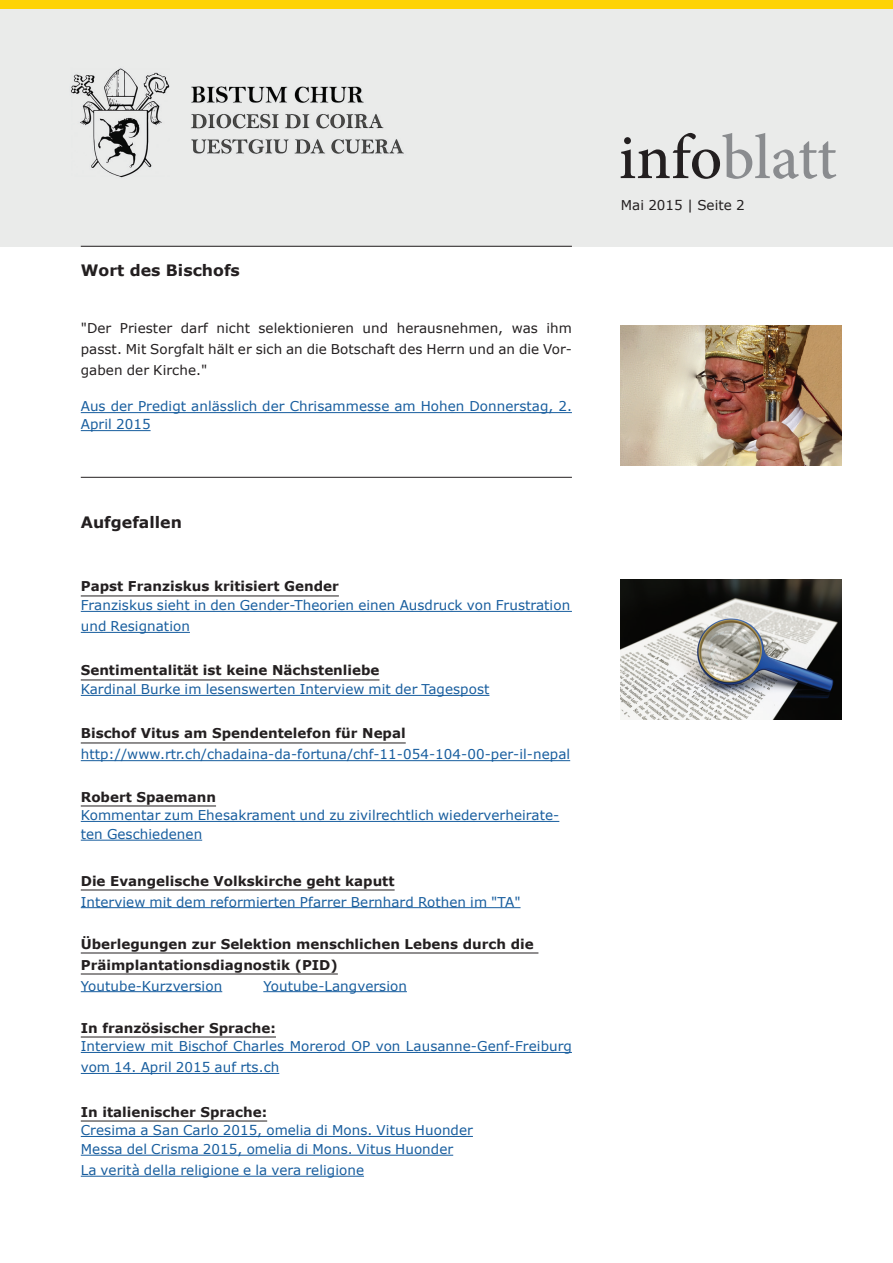
<style>
.page{position:relative;width:893px;height:1263px;background:#fff}
.page>*{position:absolute;margin:0;border:0;box-sizing:border-box;transform-origin:0 0}
.t1{font:500 63.6px "Minion Pro";letter-spacing:-.005em;color:#8a8c8f}
.t2{font:700 15.75px "Verdana";color:#231f20}
.t3{font:13.5px/21px "Verdana";letter-spacing:.005em;color:#175d9e}
.t4{font:700 13.5px/21px "Verdana";color:#231f20}
.t5{font:13.5px/21px "Verdana";letter-spacing:.005em;color:#231f20;text-align:justify}
.s1{color:#231f20}
</style>
<div class="page">
<div style="left:0;top:9px;width:893px;height:238px;background:#eaebea"></div>
<hr style="left:81px;top:246px;width:491px;height:1px;background:#231f20">
<hr style="left:81px;top:412px;width:491px;height:1px;background:#175d9e">
<hr style="left:81px;top:430px;width:70px;height:1px;background:#175d9e">
<hr style="left:81px;top:477px;width:491px;height:1px;background:#231f20">
<hr style="left:81px;top:596px;width:258px;height:1px;background:#231f20">
<hr style="left:81px;top:611px;width:491px;height:1px;background:#175d9e">
<hr style="left:81px;top:632px;width:109px;height:1px;background:#175d9e">
<hr style="left:81px;top:680px;width:298px;height:1px;background:#231f20">
<hr style="left:81px;top:695px;width:408px;height:1px;background:#175d9e">
<hr style="left:81px;top:743px;width:325px;height:1px;background:#231f20">
<hr style="left:81px;top:760px;width:489px;height:1px;background:#175d9e">
<hr style="left:81px;top:806px;width:135px;height:1px;background:#231f20">
<hr style="left:81px;top:821px;width:478px;height:1px;background:#175d9e">
<hr style="left:81px;top:840px;width:121px;height:1px;background:#175d9e">
<hr style="left:81px;top:890px;width:314px;height:1px;background:#231f20">
<hr style="left:81px;top:907px;width:440px;height:1px;background:#175d9e">
<hr style="left:81px;top:953px;width:457px;height:1px;background:#231f20">
<hr style="left:81px;top:974px;width:257px;height:1px;background:#231f20">
<hr style="left:81px;top:991px;width:141px;height:1px;background:#175d9e">
<hr style="left:263px;top:991px;width:144px;height:1px;background:#175d9e">
<hr style="left:81px;top:1037px;width:195px;height:1px;background:#231f20">
<hr style="left:81px;top:1052px;width:491px;height:1px;background:#175d9e">
<hr style="left:81px;top:1073px;width:198px;height:1px;background:#175d9e">
<hr style="left:81px;top:1121px;width:186px;height:1px;background:#231f20">
<hr style="left:81px;top:1136px;width:392px;height:1px;background:#175d9e">
<hr style="left:81px;top:1155px;width:372px;height:1px;background:#175d9e">
<hr style="left:81px;top:1176px;width:283px;height:1px;background:#175d9e">
<div style="left:0;top:0;width:893px;height:9px;background:#fed304"></div>
<img style="left:621px;top:326px;width:221px;height:139px">
<img style="left:621px;top:579px;width:221px;height:140px">
<p class="t2" style="left:81px;top:259px;width:161px">Wort des Bischofs</p>
<p class="t5" style="left:81px;top:318px;width:493px">"Der Priester darf nicht selektionieren und herausnehmen, was ihm passt. Mit Sorgfalt hält er sich an die Botschaft des Herrn und an die Vor&shy;gaben der Kirche."</p>
<p class="t3" style="left:81px;top:397px;width:493px;line-height:18px">Aus der Predigt anlässlich der Chrisammesse am Hohen Donnerstag, 2.<br>April 2015</p>
<p class="t2" style="left:81px;top:511px;width:103px">Aufgefallen</p>
<p class="t4" style="left:81px;top:576px;width:260px">Papst Franziskus kritisiert Gender</p>
<p class="t3" style="left:81px;top:595px;width:491px">Franziskus sieht in den Gender-Theorien einen Ausdruck von Frustration und Resignation</p>
<p class="t4" style="left:81px;top:660px;width:300px">Sentimentalität ist keine Nächstenliebe</p>
<p class="t3" style="left:81px;top:679px;width:410px">Kardinal Burke im lesenswerten Interview mit der Tagespost</p>
<p class="t4" style="left:81px;top:723px;width:326px">Bischof Vitus am Spendentelefon für Nepal</p>
<p class="t3" style="left:81px;top:744px;width:491px">http://www.rtr.ch/chadaina-da-fortuna/chf-11-054-104-00-per-il-nepal</p>
<p class="t4" style="left:81px;top:786px;width:137px">Robert Spaemann</p>
<p class="t3" style="left:81px;top:806px;width:480px;line-height:18.8px">Kommentar zum Ehesakrament und zu zivilrechtlich wiederverheirate&shy;ten Geschiedenen</p>
<p class="t4" style="left:81px;top:870px;width:315px">Die Evangelische Volkskirche geht kaputt</p>
<p class="t3" style="left:81px;top:891px;width:441px">Interview mit dem reformierten Pfarrer Bernhard Rothen im "TA"</p>
<p class="t4" style="left:81px;top:933px;width:454px">Überlegungen zur Selektion menschlichen Lebens durch die<br>Präimplantationsdiagnostik (PID)</p>
<p class="t3" style="left:81px;top:975px;width:143px">Youtube-Kurzversion</p>
<p class="t3" style="left:263px;top:975px;width:145px">Youtube-Langversion</p>
<p class="t4" style="left:81px;top:1017px;width:197px">In französischer Sprache:</p>
<p class="t3" style="left:81px;top:1036px;width:493px">Interview mit Bischof Charles Morerod OP von Lausanne-Genf-Freiburg vom 14. April 2015 auf rts.ch</p>
<p class="t4" style="left:81px;top:1101px;width:188px">In italienischer Sprache:</p>
<p class="t3" style="left:81px;top:1121px;width:394px;line-height:18.8px">Cresima a San Carlo 2015, omelia di Mons. Vitus Huonder<br>Messa del Crisma 2015, omelia di Mons. Vitus Huonder</p>
<p class="t3" style="left:81px;top:1159px;width:285px">La verità della religione e la vera religione</p>
<h1 class="t1" style="left:619px;top:115px;width:220px"><span class="s1">info</span>blatt</h1>
<p class="t5" style="left:621px;top:195px;width:125px">Mai 2015 | Seite 2</p>
</div>
